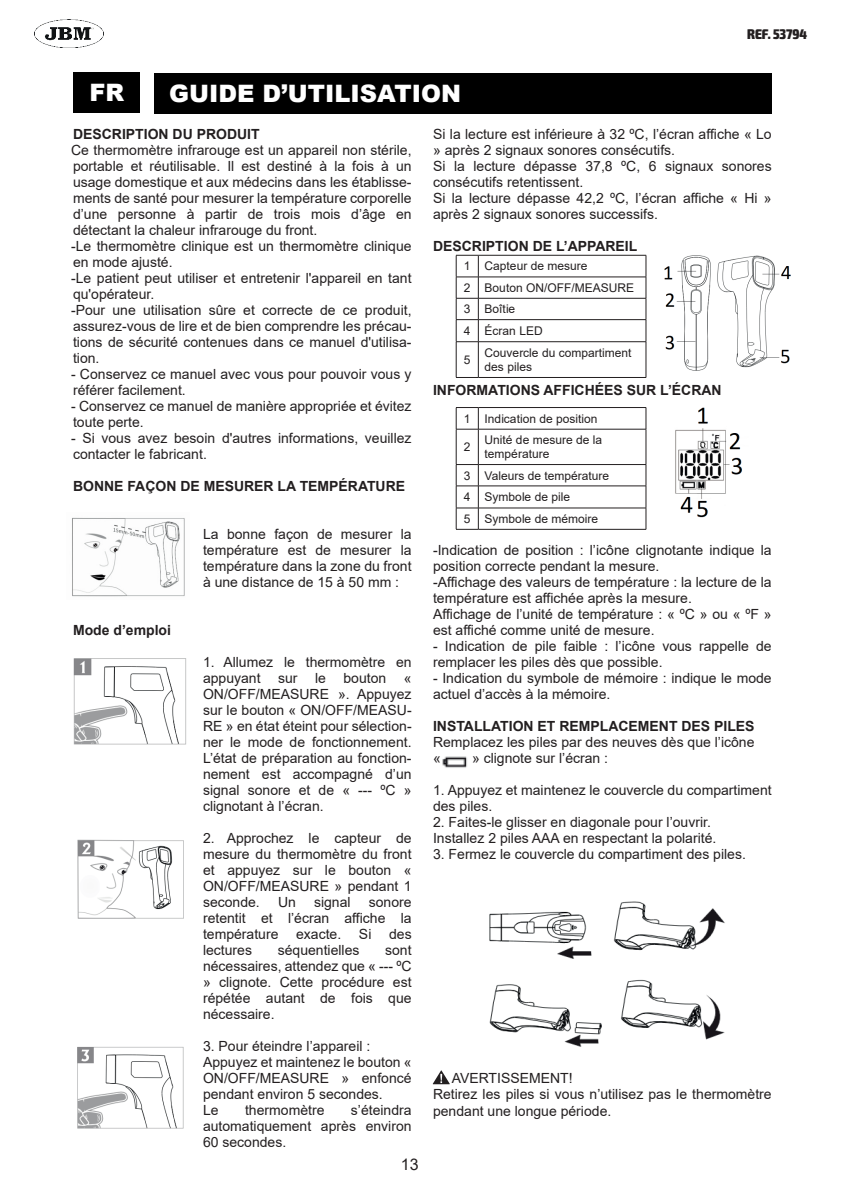
<style>
.page{position:relative;width:842px;height:1191px;background:#fff}
.page>*{position:absolute;margin:0;border:0;box-sizing:border-box;transform-origin:0 0}
.t1{font:900 24px "Arial";color:#fff}
.t2{font:16px "Arial";color:#231f20}
.t3{font:14px/16px "Arial";color:#231f20}
.t4{font:700 14px "Arial";color:#231f20}
.t5{font:900 condensed 14px "Exo 2";color:#231f20}
.t6{font:12px/21.4px "Arial";color:#231f20}
</style>
<div class="page">
<img style="left:35px;top:20px;width:69px;height:28px">
<div style="left:73px;top:72px;width:67px;height:41px;background:#000"></div>
<div style="left:154px;top:73px;width:617px;height:41px;background:#000"></div>
<img style="left:72px;top:517px;width:113px;height:80px">
<img style="left:73px;top:658px;width:114px;height:87px">
<img style="left:77px;top:839px;width:107px;height:80px">
<img style="left:77px;top:1046px;width:107px;height:83px">
<img style="left:664px;top:255px;width:127px;height:116px">
<img style="left:675px;top:407px;width:67px;height:111px">
<img style="left:442px;top:756px;width:25px;height:12px">
<svg style="left:433px;top:1070px;width:17px;height:14px"></svg>
<img style="left:489px;top:901px;width:236px;height:146px">
<hr style="left:478px;top:255px;width:168px;height:1px;background:#231f20">
<hr style="left:478px;top:276px;width:168px;height:1px;background:#231f20">
<hr style="left:478px;top:298px;width:168px;height:1px;background:#231f20">
<hr style="left:478px;top:319px;width:168px;height:1px;background:#231f20">
<svg style="left:646px;top:255px;width:1px;height:86px"></svg>
<svg style="left:456px;top:255px;width:23px;height:87px"></svg>
<hr style="left:456px;top:342px;width:1px;height:35px;background:#231f20">
<hr style="left:478px;top:341px;width:168px;height:1px;background:#231f20">
<hr style="left:478px;top:342px;width:1px;height:35px;background:#231f20">
<hr style="left:646px;top:342px;width:1px;height:35px;background:#231f20">
<svg style="left:456px;top:377px;width:22px;height:1px"></svg>
<hr style="left:478px;top:377px;width:168px;height:1px;background:#231f20">
<hr style="left:478px;top:407px;width:168px;height:1px;background:#231f20">
<svg style="left:646px;top:408px;width:1px;height:21px"></svg>
<svg style="left:456px;top:407px;width:23px;height:23px"></svg>
<hr style="left:456px;top:429px;width:1px;height:35px;background:#231f20">
<hr style="left:478px;top:429px;width:168px;height:1px;background:#231f20">
<hr style="left:478px;top:429px;width:1px;height:35px;background:#231f20">
<hr style="left:646px;top:429px;width:1px;height:35px;background:#231f20">
<hr style="left:478px;top:464px;width:168px;height:1px;background:#231f20">
<hr style="left:478px;top:485px;width:168px;height:1px;background:#231f20">
<hr style="left:478px;top:507px;width:168px;height:1px;background:#231f20">
<svg style="left:646px;top:465px;width:1px;height:64px"></svg>
<svg style="left:456px;top:464px;width:23px;height:66px"></svg>
<hr style="left:478px;top:529px;width:168px;height:1px;background:#231f20">
<p class="t5" style="left:747px;top:25px;width:62px">REF. 53794</p>
<h1 class="t1" style="left:89px;top:75px;width:36px">FR</h1>
<h1 class="t1" style="left:169px;top:76px;width:293px">GUIDE D’UTILISATION</h1>
<p class="t4" style="left:73px;top:124px;width:188px">DESCRIPTION DU PRODUIT</p>
<p class="t3" style="left:71px;top:142px;width:342px">Ce thermomètre infrarouge est un appareil non stérile, portable et réutilisable. Il est destiné à la fois à un usage domestique et aux médecins dans les établisse&shy;ments de santé pour mesurer la température corporelle d’une personne à partir de trois mois d’âge en détectant la chaleur infrarouge du front.<br>-Le thermomètre clinique est un thermomètre clinique en mode ajusté.<br>-Le patient peut utiliser et entretenir l'appareil en tant qu'opérateur.<br>-Pour une utilisation sûre et correcte de ce produit, assurez-vous de lire et de bien comprendre les précau&shy;tions de sécurité contenues dans ce manuel d'utilisa&shy;tion.</p>
<p class="t3" style="left:71px;top:366px;width:342px">- Conservez ce manuel avec vous pour pouvoir vous y référer facilement.</p>
<p class="t3" style="left:71px;top:398px;width:342px">- Conservez ce manuel de manière appropriée et évitez toute perte.</p>
<p class="t3" style="left:71px;top:430px;width:342px">- Si vous avez besoin d'autres informations, veuillez contacter le fabricant.</p>
<p class="t4" style="left:73px;top:476px;width:334px">BONNE FAÇON DE MESURER LA TEMPÉRATURE</p>
<p class="t3" style="left:203px;top:526px;width:210px;text-align:justify">La bonne façon de mesurer la température est de mesurer la température dans la zone du front à une distance de 15 à 50 mm :</p>
<p class="t4" style="left:73px;top:620px;width:100px">Mode d’emploi</p>
<p class="t3" style="left:203px;top:654px;width:210px">1. Allumez le thermomètre en appuyant</p>
<p class="t3" style="left:433px;top:126px;width:340px">Si la lecture est inférieure à 32 ºC, l’écran affiche « Lo » après 2 signaux sonores consécutifs.<br>Si la lecture dépasse 37,8 ºC, 6 signaux sonores consécutifs retentissent.<br>Si la lecture dépasse 42,2 ºC, l’écran affiche « Hi » après 2 signaux sonores successifs.</p>
<p class="t4" style="left:433px;top:236px;width:206px">DESCRIPTION DE L’APPAREIL</p>
<p class="t6" style="left:464px;top:255px;width:172px">1 Capteur de mesure<br>2 Bouton ON/OFF/MEASURE<br>3 Boîtie<br>4 Écran LED</p>
<p class="t6" style="left:464px;top:349px;width:8px">5</p>
<p class="t6" style="left:485px;top:345px;width:148px;line-height:14.4px">Couvercle du compartiment des piles</p>
<p class="t4" style="left:433px;top:380px;width:290px">INFORMATIONS AFFICHÉES SUR L’ÉCRAN</p>
<p class="t6" style="left:464px;top:407px;width:135px">1 Indication de position</p>
<p class="t6" style="left:464px;top:436px;width:8px">2</p>
<p class="t6" style="left:485px;top:433px;width:119px;line-height:14px">Unité de mesure de la température</p>
<p class="t6" style="left:464px;top:464px;width:147px">3 Valeurs de température<br>4 Symbole de pile<br>5 Symbole de mémoire</p>
<p class="t3" style="left:433px;top:542px;width:340px">-Indication de position : l’icône clignotante indique la position correcte pendant la mesure.<br>-Affichage des valeurs de température : la lecture de la température est affichée après la mesure.<br>Affichage de l’unité de température : « ºC » ou « ºF » est affiché comme unité de mesure.</p>
<p class="t3" style="left:433px;top:638px;width:340px">- Indication de pile faible : l’icône vous rappelle de remplacer les piles dès que possible.</p>
<p class="t3" style="left:433px;top:670px;width:340px">- Indication du symbole de mémoire : indique le mode actuel d’accès à la mémoire.</p>
<p class="t4" style="left:433px;top:716px;width:323px">INSTALLATION ET REMPLACEMENT DES PILES</p>
<p class="t3" style="left:433px;top:734px;width:323px">Remplacez les piles par des neuves dès que l’icône «</p>
<p class="t3" style="left:278px;top:670px;width:21px">sur</p>
<p class="t3" style="left:315px;top:670px;width:12px">le</p>
<p class="t3" style="left:343px;top:670px;width:44px">bouton</p>
<p class="t3" style="left:203px;top:670px;width:210px;text-align:justify;text-indent:201px">« ON/OFF/MEASURE ». Appuyez sur le bouton « ON/OFF/MEASU-RE » en état éteint pour sélection&shy;ner le mode de fonctionnement.<br>L’état de préparation au fonction&shy;nement est accompagné d’un signal sonore et de « --- ºC » clignotant à l’écran.</p>
<p class="t3" style="left:203px;top:830px;width:210px;text-align:justify">2. Approchez le capteur de mesure du thermomètre du front et appuyez sur le bouton « ON/OFF/MEASURE » pendant 1 seconde.</p>
<p class="t3" style="left:472px;top:750px;width:138px">» clignote sur l’écran :</p>
<p class="t3" style="left:433px;top:782px;width:340px">1. Appuyez et maintenez le couvercle du compartiment des piles.</p>
<p class="t3" style="left:433px;top:814px;width:285px">2. Faites-le glisser en diagonale pour l’ouvrir.<br>Installez 2 piles AAA en respectant la polarité.</p>
<p class="t3" style="left:433px;top:846px;width:314px">3. Fermez le couvercle du compartiment des piles.</p>
<p class="t3" style="left:278px;top:894px;width:19px">Un</p>
<p class="t3" style="left:314px;top:894px;width:38px">signal</p>
<p class="t3" style="left:203px;top:894px;width:210px;text-align:justify;text-indent:166px">sonore retentit et l’écran affiche la température</p>
<p class="t3" style="left:296px;top:926px;width:47px">exacte.</p>
<p class="t3" style="left:359px;top:926px;width:14px">Si</p>
<p class="t3" style="left:389px;top:926px;width:24px">des</p>
<p class="t3" style="left:203px;top:942px;width:51px">lectures</p>
<p class="t3" style="left:278px;top:942px;width:83px">séquentielles</p>
<p class="t3" style="left:203px;top:942px;width:210px;text-align:justify;text-indent:182px">sont nécessaires, attendez que « --- ºC » clignote. Cette procédure est répétée autant de fois que nécessaire.</p>
<p class="t3" style="left:203px;top:1038px;width:210px">3. Pour éteindre l’appareil :<br>Appuyez et maintenez le bouton «<br>ON/OFF/MEASURE » enfoncé pendant environ 5 secondes.<br>Le</p>
<p class="t3" style="left:203px;top:1102px;width:210px;text-align:justify;text-indent:148px">s’éteindra automatiquement après environ 60 secondes.</p>
<p class="t3" style="left:245px;top:1102px;width:81px">thermomètre</p>
<p class="t2" style="left:401px;top:1153px;width:19px">13</p>
<p class="t3" style="left:433px;top:1070px;width:340px;text-indent:19px">AVERTISSEMENT!<br>Retirez les piles si vous n’utilisez pas le thermomètre pendant une longue période.</p>
</div>
